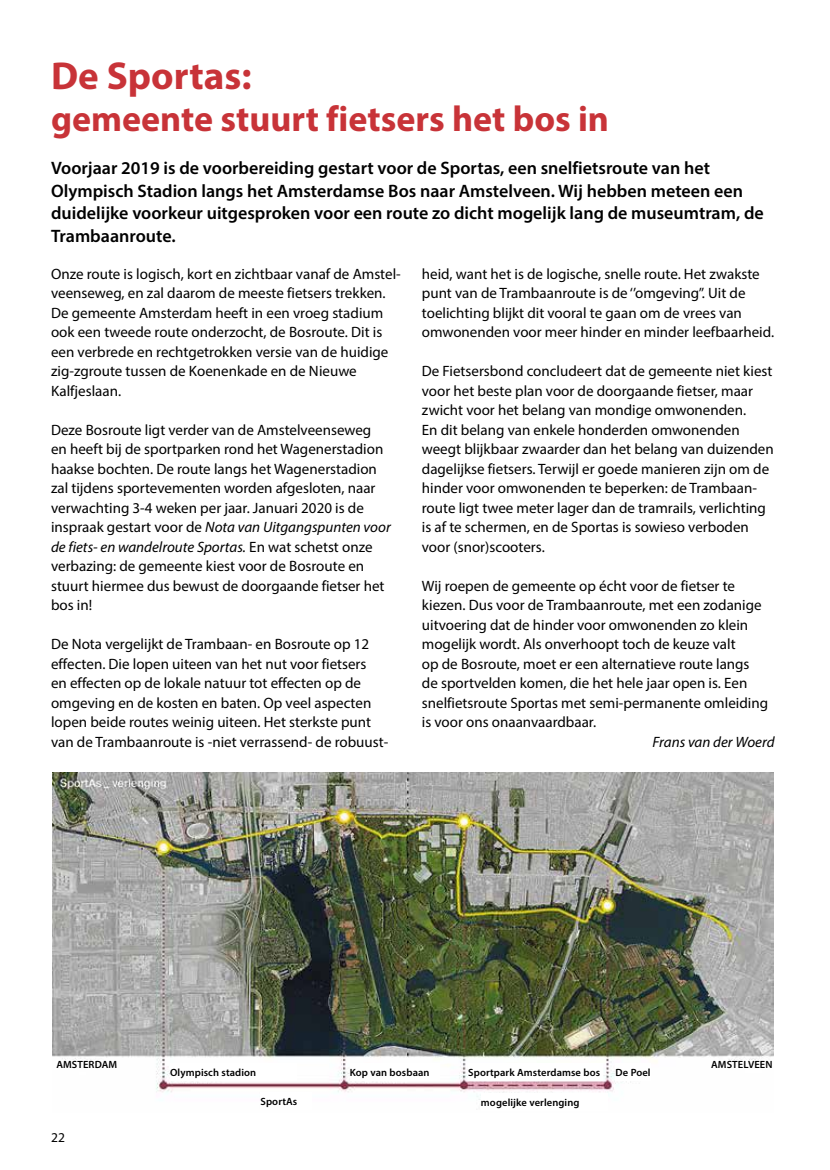
<style>
.page{position:relative;width:830px;height:1170px;background:#fff}
.page>*{position:absolute;margin:0;border:0;box-sizing:border-box;transform-origin:0 0}
.t1{font:700 39px "Myriad Pro";color:#c83338}
.t2{font:700 36px "Myriad Pro";color:#c83338}
.t3{font:600 18px/22.5px "Myriad Pro";color:#000}
.t4{font:15px/19.5px "Myriad Pro";color:#000}
.t5{font:italic 15px "Myriad Pro";color:#000}
.t6{font:13.5px "Myriad Pro";color:#000}
.t7{font:600 10.5px "Myriad Pro";letter-spacing:.01em;color:#000}
.s1{font-style:italic}
</style>
<div class="page">
<img style="left:52px;top:772px;width:721px;height:328px">
<div style="left:56px;top:1059px;width:61px;height:8px;background:#fff"></div>
<div style="left:170px;top:1062px;width:126px;height:17px;background:#fff"></div>
<div style="left:349px;top:1062px;width:90px;height:17px;background:#fff"></div>
<div style="left:468px;top:1062px;width:134px;height:17px;background:#fff"></div>
<div style="left:615px;top:1062px;width:35px;height:17px;background:#fff"></div>
<div style="left:710px;top:1059px;width:62px;height:8px;background:#fff"></div>
<div style="left:260px;top:1092px;width:51px;height:17px;background:#fff"></div>
<div style="left:480px;top:1093px;width:127px;height:17px;background:#fff"></div>
<h1 class="t1" style="left:51px;top:50px;width:202px">De Sportas:</h1>
<h2 class="t2" style="left:51px;top:95px;width:559px">gemeente stuurt fietsers het bos in</h2>
<p class="t3" style="left:51px;top:156px;width:713px">Voorjaar 2019 is de voorbereiding gestart voor de Sportas, een snelfietsroute van het Olympisch Stadion langs het Amsterdamse Bos naar Amstelveen. Wij hebben meteen een duidelijke voorkeur uitgesproken voor een route zo dicht mogelijk lang de museumtram, de Trambaanroute.</p>
<p class="t4" style="left:51px;top:263px;width:351px">Onze route is logisch, kort en zichtbaar vanaf de Amstel&shy;veenseweg, en zal daarom de meeste fietsers trekken.<br>De gemeente Amsterdam heeft in een vroeg stadium ook een tweede route onderzocht, de Bosroute. Dit is een verbrede en rechtgetrokken versie van de huidige zig-zgroute tussen de Koenenkade en de Nieuwe Kalfjeslaan.</p>
<p class="t4" style="left:51px;top:419px;width:341px">Deze Bosroute ligt verder van de Amstelveenseweg en heeft bij de sportparken rond het Wagenerstadion haakse bochten. De route langs het Wagenerstadion zal tijdens sportevementen worden afgesloten, naar verwachting 3-4 weken per jaar. Januari 2020 is de inspraak gestart voor de <span class="s1">Nota van Uitgangspunten voor de fiets- en wandelroute Sportas.</span> En wat schetst onze verbazing: de gemeente kiest voor de Bosroute en stuurt hiermee dus bewust de doorgaande fietser het bos in!</p>
<p class="t4" style="left:51px;top:634px;width:338px">De Nota vergelijkt de Trambaan- en Bosroute op 12 effecten. Die lopen uiteen van het nut voor fietsers<br>en effecten op de lokale natuur tot effecten op de omgeving en de kosten en baten. Op veel aspecten lopen beide routes weinig uiteen. Het sterkste punt van de Trambaanroute is -niet verrassend- de robuust-</p>
<p class="t4" style="left:421px;top:263px;width:353px">heid, want het is de logische, snelle route. Het zwakste punt van de Trambaanroute is de ‘’omgeving’’. Uit de toelichting blijkt dit vooral te gaan om de vrees van omwonenden voor meer hinder en minder leefbaarheid.</p>
<p class="t4" style="left:421px;top:361px;width:353px">De Fietsersbond concludeert dat de gemeente niet kiest voor het beste plan voor de doorgaande fietser, maar zwicht voor het belang van mondige omwonenden.<br>En dit belang van enkele honderden omwonenden weegt blijkbaar zwaarder dan het belang van duizenden dagelijkse fietsers. Terwijl er goede manieren zijn om de hinder voor omwonenden te beperken: de Trambaan&shy;route ligt twee meter lager dan de tramrails, verlichting is af te schermen, en de Sportas is sowieso verboden voor (snor)scooters.</p>
<p class="t4" style="left:421px;top:575px;width:347px">Wij roepen de gemeente op écht voor de fietser te kiezen. Dus voor de Trambaanroute, met een zodanige uitvoering dat de hinder voor omwonenden zo klein mogelijk wordt. Als onverhoopt toch de keuze valt<br>op de Bosroute, moet er een alternatieve route langs de sportvelden komen, die het hele jaar open is. Een snelfietsroute Sportas met semi-permanente omleiding is voor ons onaanvaardbaar.</p>
<p class="t5" style="left:652px;top:732px;width:123px">Frans van der Woerd</p>
<p class="t7" style="left:56px;top:1057px;width:62px">AMSTERDAM</p>
<p class="t6" style="left:51px;top:1128px;width:15px">22</p>
<p class="t7" style="left:170px;top:1065px;width:88px">Olympisch stadion</p>
<p class="t7" style="left:349px;top:1065px;width:81px">Kop van bosbaan</p>
<p class="t7" style="left:468px;top:1065px;width:133px">Sportpark Amsterdamse bos</p>
<p class="t7" style="left:615px;top:1065px;width:37px">De Poel</p>
<p class="t7" style="left:260px;top:1095px;width:38px">SportAs</p>
<p class="t7" style="left:480px;top:1095px;width:100px">mogelijke verlenging</p>
<p class="t7" style="left:710px;top:1057px;width:63px">AMSTELVEEN</p>
</div>
